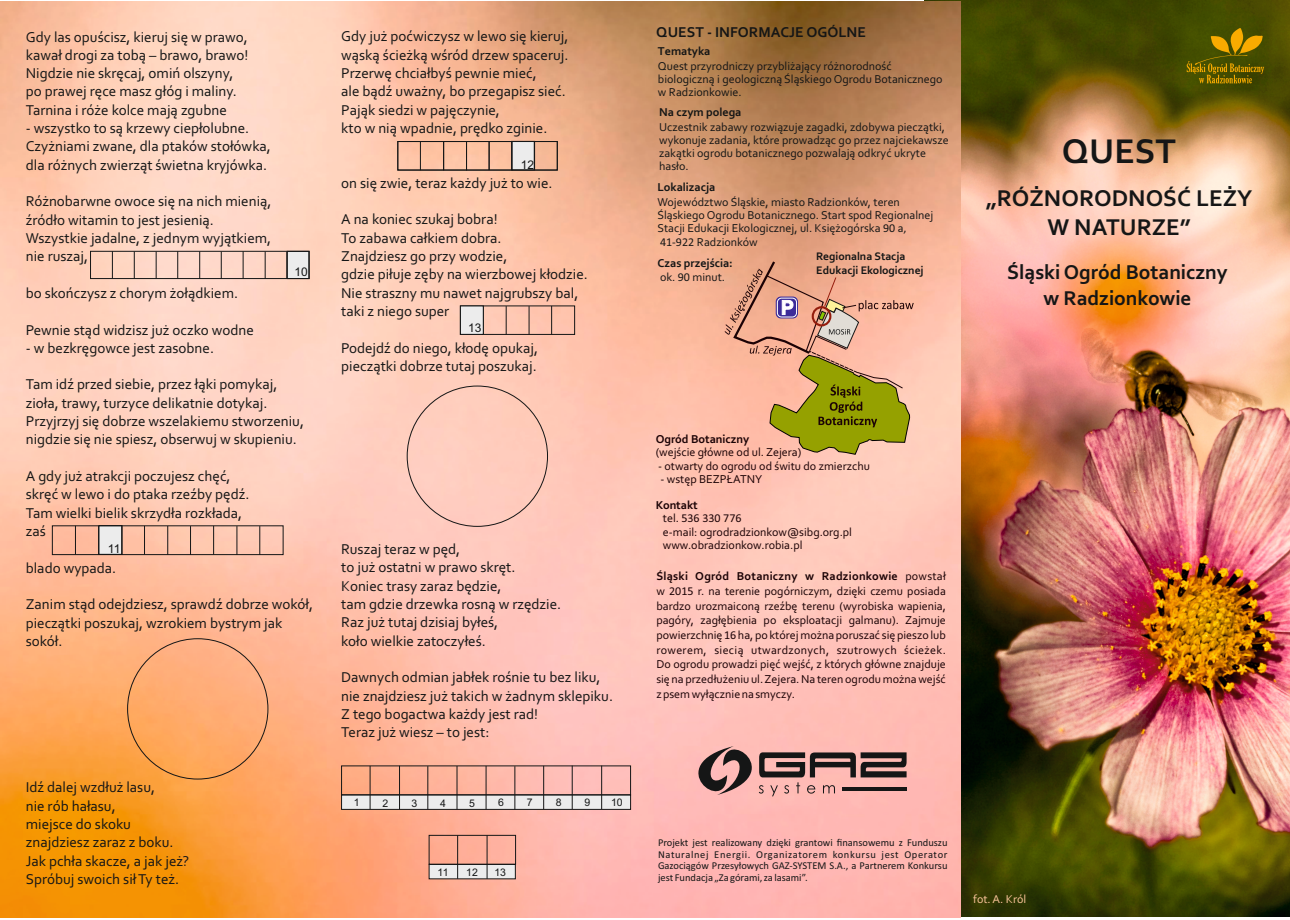
<style>
.page{position:relative;width:1290px;height:920px;background:#fff}
.page>*{position:absolute;margin:0;border:0;box-sizing:border-box;transform-origin:0 0}
.t1{font:700 36px "Corbel";color:#151616}
.t2{font:700 24px/29.2px "Corbel";color:#151616;text-align:center}
.t3{font:700 21px/25.7px "Corbel";color:#151616;text-align:center}
.t4{font:15px/18.3px "Corbel";color:#151616}
.t5{font:700 15px "Corbel";color:#151616}
.t6{font:12.15px "Arial";color:#151616}
.t7{font:12px/14.7px "Corbel";color:#1b0205}
.t8{font:12px/13.2px "Corbel";color:#151616}
.t9{font:700 12px/14.7px "Corbel";color:#151616}
.t10{font:700 12px "Corbel";color:#1b0205}
.t11{font:12px "Calibri";color:#1b0205}
.t12{font:12px "Corbel";color:#fbc49a}
.t13{font:12px "Arial";color:#151616}
.t14{font:700 11.55px/14.1px "Corbel";color:#151616}
.t15{font:10.5px/11.6px "Calibri";color:#151616;text-align:justify}
.t16{font:10.5px "Arial";color:#151616}
.s1{font-family:"Calibri"}
.s2{font-weight:400}
.s3{font-family:"Calibri";font-weight:400}
.s4{font-family:"Corbel"}
.s5{font-weight:700}
</style>
<div class="page">
<img style="left:924px;top:0;width:366px;height:917px">
<img style="left:0;top:1px;width:961px;height:917px">
<svg style="left:725px;top:259px;width:189px;height:196px;background:#d4a675"></svg>
<svg style="left:1186px;top:28px;width:78px;height:56px;background:#6f6300"></svg>
<div style="left:90px;top:251px;width:219px;height:28px;border:1px solid #151616"></div>
<svg style="left:156px;top:252px;width:1px;height:27px"></svg>
<svg style="left:134px;top:251px;width:1px;height:28px"></svg>
<svg style="left:177px;top:251px;width:1px;height:28px"></svg>
<svg style="left:199px;top:251px;width:1px;height:28px"></svg>
<svg style="left:221px;top:252px;width:1px;height:27px"></svg>
<svg style="left:243px;top:251px;width:1px;height:28px"></svg>
<svg style="left:265px;top:252px;width:1px;height:27px"></svg>
<svg style="left:286px;top:250px;width:24px;height:30px"></svg>
<svg style="left:112px;top:251px;width:1px;height:27px"></svg>
<div style="left:52px;top:526px;width:231px;height:29px;border:1px solid #151616"></div>
<svg style="left:98px;top:525px;width:25px;height:30px"></svg>
<svg style="left:144px;top:526px;width:1px;height:29px"></svg>
<svg style="left:167px;top:526px;width:1px;height:29px"></svg>
<svg style="left:190px;top:526px;width:1px;height:29px"></svg>
<svg style="left:213px;top:526px;width:1px;height:29px"></svg>
<svg style="left:237px;top:526px;width:1px;height:29px"></svg>
<svg style="left:260px;top:526px;width:1px;height:29px"></svg>
<svg style="left:75px;top:526px;width:1px;height:28px"></svg>
<svg style="left:420px;top:143px;width:1px;height:25px"></svg>
<div style="left:398px;top:141px;width:159px;height:29px;border:1px solid #151616"></div>
<svg style="left:466px;top:142px;width:1px;height:28px"></svg>
<svg style="left:443px;top:142px;width:1px;height:28px"></svg>
<svg style="left:489px;top:142px;width:1px;height:28px"></svg>
<svg style="left:510px;top:140px;width:26px;height:31px"></svg>
<div style="left:460px;top:306px;width:115px;height:29px;border:1px solid #151616"></div>
<svg style="left:529px;top:306px;width:1px;height:29px"></svg>
<svg style="left:506px;top:306px;width:1px;height:29px"></svg>
<svg style="left:551px;top:306px;width:1px;height:28px"></svg>
<svg style="left:459px;top:305px;width:25px;height:30px"></svg>
<svg style="left:341px;top:795px;width:290px;height:15px;background:#d1d1d1"></svg>
<div style="left:341px;top:765px;width:290px;height:30px;border:1px solid #151616"></div>
<hr style="left:370px;top:766px;width:1px;height:43px;background:#151616">
<hr style="left:399px;top:766px;width:1px;height:43px;background:#151616">
<hr style="left:427px;top:766px;width:1px;height:43px;background:#151616">
<hr style="left:457px;top:766px;width:1px;height:43px;background:#151616">
<hr style="left:486px;top:766px;width:1px;height:43px;background:#151616">
<hr style="left:514px;top:766px;width:1px;height:44px;background:#151616">
<hr style="left:543px;top:766px;width:1px;height:43px;background:#151616">
<hr style="left:572px;top:766px;width:1px;height:43px;background:#151616">
<hr style="left:601px;top:766px;width:1px;height:43px;background:#151616">
<svg style="left:428px;top:863px;width:88px;height:17px"></svg>
<div style="left:429px;top:835px;width:87px;height:30px;border:1px solid #151616"></div>
<hr style="left:457px;top:835px;width:1px;height:44px;background:#151616">
<hr style="left:487px;top:835px;width:1px;height:44px;background:#151616">
<svg style="left:658px;top:723px;width:248px;height:95px;background:#dba29d"></svg>
<hr style="left:842px;top:787px;width:64px;height:4px;background:#151616">
<p class="t4" style="left:26px;top:29px;width:224px">Gdy las opuścisz, kieruj się w prawo, kawał drogi za tobą – brawo, brawo!<br>Nigdzie nie skręcaj, omiń olszyny, po prawej ręce masz głóg i maliny.<br>Tarnina i róże kolce mają zgubne</p>
<p class="t4" style="left:26px;top:120px;width:247px">- wszystko to są krzewy ciepłolubne.<br>Czyżniami zwane, dla ptaków stołówka, dla różnych zwierząt świetna kryjówka.</p>
<p class="t4" style="left:26px;top:194px;width:247px">Różnobarwne owoce się na nich mienią, źródło witamin to jest jesienią.<br>Wszystkie jadalne, z jednym wyjątkiem, nie ruszaj,</p>
<p class="t4" style="left:26px;top:285px;width:214px">bo skończysz z chorym żołądkiem.</p>
<p class="t4" style="left:26px;top:322px;width:229px">Pewnie stąd widzisz już oczko wodne</p>
<p class="t4" style="left:26px;top:340px;width:190px">- w bezkręgowce jest zasobne.</p>
<p class="t4" style="left:26px;top:377px;width:280px">Tam idź przed siebie, przez łąki pomykaj, zioła, trawy, turzyce delikatnie dotykaj.<br>Przyjrzyj się dobrze wszelakiemu stworzeniu, nigdzie się nie spiesz, obserwuj w skupieniu.</p>
<p class="t4" style="left:26px;top:468px;width:225px">A gdy już atrakcji poczujesz chęć, skręć w lewo i do ptaka rzeźby pędź.<br>Tam wielki bielik skrzydła rozkłada, zaś</p>
<p class="t4" style="left:26px;top:560px;width:92px">blado wypada.</p>
<p class="t4" style="left:26px;top:596px;width:289px">Zanim stąd odejdziesz, sprawdź dobrze wokół, pieczątki poszukaj, wzrokiem bystrym jak sokół.</p>
<p class="t13" style="left:295px;top:268px;width:15px">10</p>
<p class="t6" style="left:108px;top:544px;width:14px">11</p>
<p class="t4" style="left:26px;top:779px;width:165px">Idź dalej wzdłuż lasu,<br>nie rób hałasu,<br>miejsce do skoku znajdziesz zaraz z boku.<br>Jak pchła skacze, a jak jeż?<br>Spróbuj swoich sił Ty też.</p>
<p class="t4" style="left:341px;top:29px;width:229px">Gdy już poćwiczysz w lewo się kieruj, wąską ścieżką wśród drzew spaceruj.<br>Przerwę chciałbyś pewnie mieć,<br>ale bądź uważny, bo przegapisz sieć.<br>Pająk siedzi w pajęczynie,<br>kto w nią wpadnie, prędko zginie.</p>
<p class="t13" style="left:521px;top:160px;width:15px">12</p>
<p class="t4" style="left:341px;top:175px;width:213px">on się zwie, teraz każdy już to wie.</p>
<p class="t4" style="left:341px;top:212px;width:248px">A na koniec szukaj bobra!<br>To zabawa całkiem dobra.<br>Znajdziesz go przy wodzie,<br>gdzie piłuje zęby na wierzbowej kłodzie.<br>Nie straszny mu nawet najgrubszy bal, taki z niego super</p>
<p class="t4" style="left:341px;top:340px;width:198px">Podejdź do niego, kłodę opukaj, pieczątki dobrze tutaj poszukaj.</p>
<p class="t13" style="left:468px;top:323px;width:15px">13</p>
<p class="t4" style="left:341px;top:541px;width:221px">Ruszaj teraz w pęd,<br>to już ostatni w prawo skręt.<br>Koniec trasy zaraz będzie,<br>tam gdzie drzewka rosną w rzędzie.<br>Raz już tutaj dzisiaj byłeś,<br>koło wielkie zatoczyłeś.</p>
<p class="t4" style="left:341px;top:669px;width:273px">Dawnych odmian jabłek rośnie tu bez liku, nie znajdziesz już takich w żadnym sklepiku.<br>Z tego bogactwa każdy jest rad!<br>Teraz już wiesz – to jest:</p>
<p class="t16" style="left:354px;top:799px;width:7px">1</p>
<p class="t16" style="left:382px;top:799px;width:7px">2</p>
<p class="t16" style="left:411px;top:799px;width:7px">3</p>
<p class="t16" style="left:440px;top:799px;width:7px">4</p>
<p class="t16" style="left:469px;top:799px;width:7px">5</p>
<p class="t16" style="left:498px;top:799px;width:7px">6</p>
<p class="t16" style="left:527px;top:799px;width:7px">7</p>
<p class="t16" style="left:556px;top:799px;width:7px">8</p>
<p class="t16" style="left:585px;top:799px;width:7px">9</p>
<p class="t16" style="left:611px;top:799px;width:13px">10</p>
<p class="t16" style="left:438px;top:868px;width:12px">11</p>
<p class="t16" style="left:466px;top:868px;width:13px">12</p>
<p class="t16" style="left:494px;top:868px;width:13px">13</p>
<p class="t5" style="left:656px;top:26px;width:211px">QUEST - INFORMACJE OGÓLNE</p>
<p class="t9" style="left:658px;top:45px;width:54px">T ematyka</p>
<p class="t8" style="left:658px;top:60px;width:286px">Q uest przyrodniczy przybliżający różnorodność biologiczną i geologiczną Śląskiego Ogrodu Botanicznego w Radzionkowie.</p>
<p class="t9" style="left:659px;top:106px;width:84px">Na czym polega</p>
<p class="t8" style="left:659px;top:121px;width:291px">Uczestnik zabawy rozwiązuje zagadki, zdobywa pieczątki, wykonuje zadania, które prowadząc go przez najciekawsze zakątki ogrodu botanicznego pozwalają odkryć ukryte hasło.</p>
<p class="t9" style="left:657px;top:181px;width:59px">Lokalizacja</p>
<p class="t8" style="left:657px;top:196px;width:277px">Województwo Śląskie, miasto Radzionków, teren Śląskiego Ogrodu Botanicznego. Start spod Regionalnej Stacji Edukacji Ekologicznej, ul. Księżogórska <span class="s1">90 a, 41-922</span> Radzionków</p>
<p class="t9" style="left:658px;top:256px;width:77px">Czas przejścia: <span class="s2">ok.</span> <span class="s3">90</span> <span class="s2">minut.</span></p>
<p class="t14" style="left:816px;top:250px;width:109px">Regionalna Stacja<br>Edukacji Ekologicznej</p>
<h1 class="t1" style="left:1062px;top:136px;width:116px">QUEST</h1>
<h2 class="t2" style="left:986px;top:185px;width:268px">„RÓŻNORODNOŚĆ LEŻY<br>W NATURZE”</h2>
<h3 class="t3" style="left:1007px;top:261px;width:222px">Śląski Ogród Botaniczny w Radzionkowie</h3>
<p class="t10" style="left:656px;top:434px;width:95px">Ogród Botaniczny</p>
<p class="t7" style="left:656px;top:446px;width:147px">(wejście główne od ul. Zejera)</p>
<p class="t7" style="left:658px;top:459px;width:213px">- otwarty do ogrodu od świtu do zmierzchu</p>
<p class="t7" style="left:660px;top:472px;width:103px">- wstęp BEZPŁATNY</p>
<p class="t10" style="left:656px;top:500px;width:44px">Kontakt</p>
<p class="t11" style="left:663px;top:513px;width:80px"><span class="s4">tel.</span> 536 330 776</p>
<p class="t7" style="left:663px;top:526px;width:191px;line-height:13.2px">e-mail: ogrodradzionkow@sibg.org.pl www.obradzionkow.robia.pl</p>
<p class="t7" style="left:656px;top:570px;width:291px;text-align:justify"><span class="s5">Śląski Ogród Botaniczny w Radzionkowie</span> powstał w <span class="s1">2015</span> r. na terenie pogórniczym, dzięki czemu posiada bardzo urozmaiconą rzeźbę terenu (wyrobiska wapienia, pagóry, zagłębienia po eksploatacji galmanu). Zajmuje powierzchnię <span class="s1">16</span> ha, po której można poruszać się pieszo lub rowerem, siecią utwardzonych, szutrowych ścieżek.<br>Do ogrodu prowadzi pięć wejść, z których główne znajduje się na przedłużeniu ul. Zejera. Na teren ogrodu można wejść z psem wyłącznie na smyczy.</p>
<p class="t15" style="left:658px;top:838px;width:291px">Projekt jest realizowany dzięki grantowi finansowemu z Funduszu Naturalnej Energii. Organizatorem konkursu jest Operator Gazociągów Przesyłowych GAZ-SYSTEM S.A., a Partnerem Konkursu jest Fundacja „Za górami, za lasami”.</p>
<p class="t12" style="left:973px;top:894px;width:55px">fot. A. Król</p>
</div>
